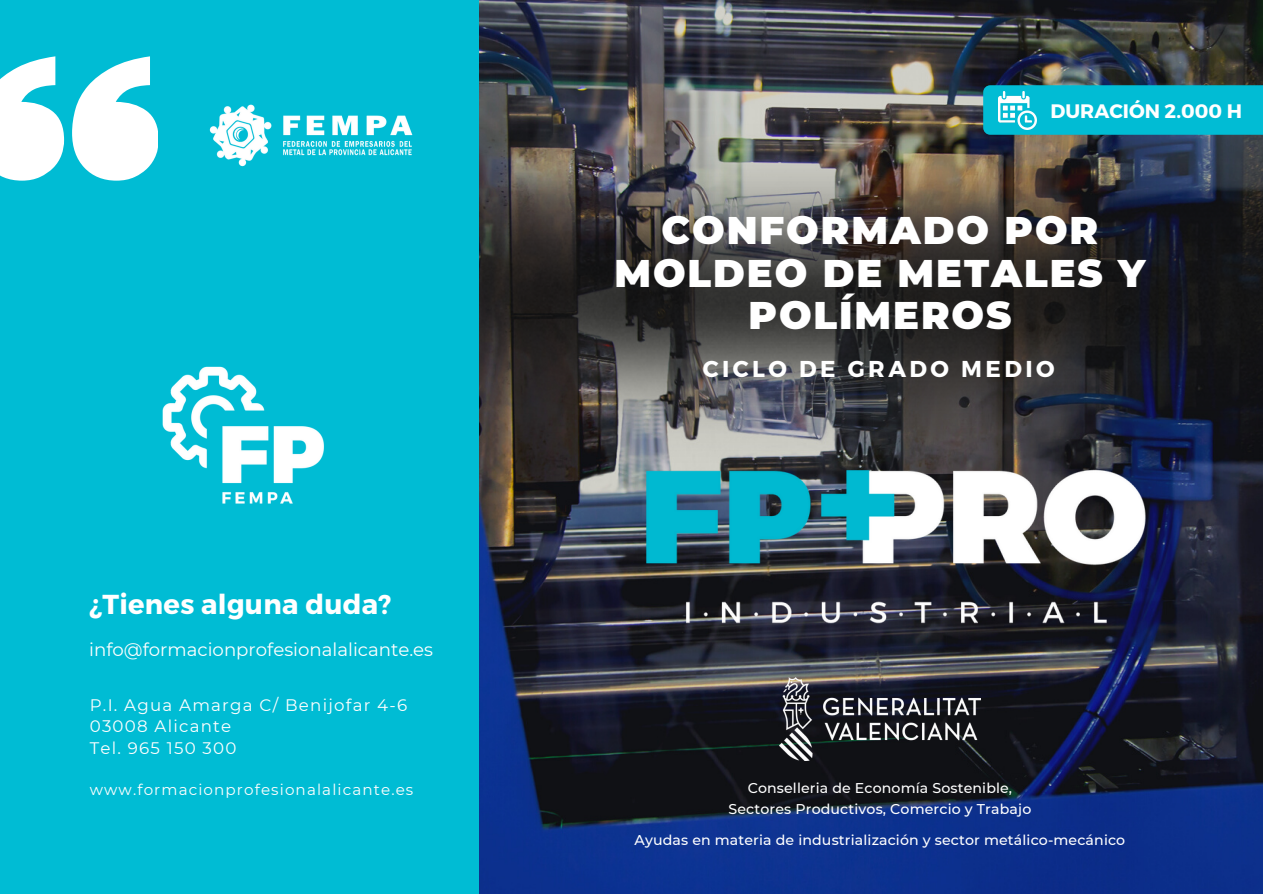
<style>
.page{position:relative;width:1263px;height:894px;background:#fff}
.page>*{position:absolute;margin:0;border:0;box-sizing:border-box;transform-origin:0 0}
.t1{font:900 38.4px/42.8px "Montserrat";letter-spacing:.05em;color:#fff;text-align:center}
.t2{font:700 27.3px "Montserrat";letter-spacing:.01em;color:#fff}
.t3{font:700 22.95px "Montserrat";letter-spacing:.15em;color:#fff}
.t4{font:700 19.5px "Montserrat";color:#fff}
.t5{font:18.15px "Montserrat";color:#fff}
.t6{font:16.65px/21.3px "Montserrat";letter-spacing:.075em;color:#fff}
.t7{font:15.15px "Montserrat";letter-spacing:.075em;color:#fff}
.t8{font:500 14.1px/20.2px "Montserrat";letter-spacing:.01em;color:#fff;text-align:center}
</style>
<div class="page">
<div style="left:0;top:0;width:1263px;height:893px;background:#00bcd4"></div>
<img style="left:480px;top:0;width:783px;height:893px">
<svg style="left:0;top:56px;width:158px;height:125px"></svg>
<img style="left:479px;top:98px;width:784px;height:424px">
<img style="left:162px;top:366px;width:162px;height:138px">
<svg style="left:983px;top:85px;width:280px;height:50px"></svg>
<img style="left:999px;top:91px;width:38px;height:38px">
<img style="left:627px;top:456px;width:529px;height:179px">
<img style="left:209px;top:104px;width:204px;height:63px">
<img style="left:779px;top:677px;width:202px;height:83px">
<p class="t2" style="left:89px;top:586px;width:304px">¿Tienes alguna duda?</p>
<p class="t5" style="left:89px;top:638px;width:345px">info@formacionprofesionalalicante.es</p>
<p class="t6" style="left:90px;top:694px;width:319px">P.I. Agua Amarga C/ Benijofar 4-6<br>03008 Alicante</p>
<p class="t6" style="left:90px;top:737px;width:148px">Tel. 965 150 300</p>
<p class="t7" style="left:90px;top:780px;width:325px">www.formacionprofesionalalicante.es</p>
<p class="t4" style="left:1050px;top:98px;width:193px">DURACIÓN 2.000 H</p>
<p class="t1" style="left:614px;top:208px;width:532px">CONFORMADO POR<br>MOLDEO DE METALES Y<br>POLÍMEROS</p>
<p class="t3" style="left:703px;top:354px;width:353px">CICLO DE GRADO MEDIO</p>
<p class="t8" style="left:728px;top:777px;width:304px">Conselleria de Economía Sostenible,<br>Sectores Productivos, Comercio y Trabajo</p>
<p class="t8" style="left:635px;top:829px;width:492px">Ayudas en materia de industrialización y sector metálico-mecánico</p>
</div>
